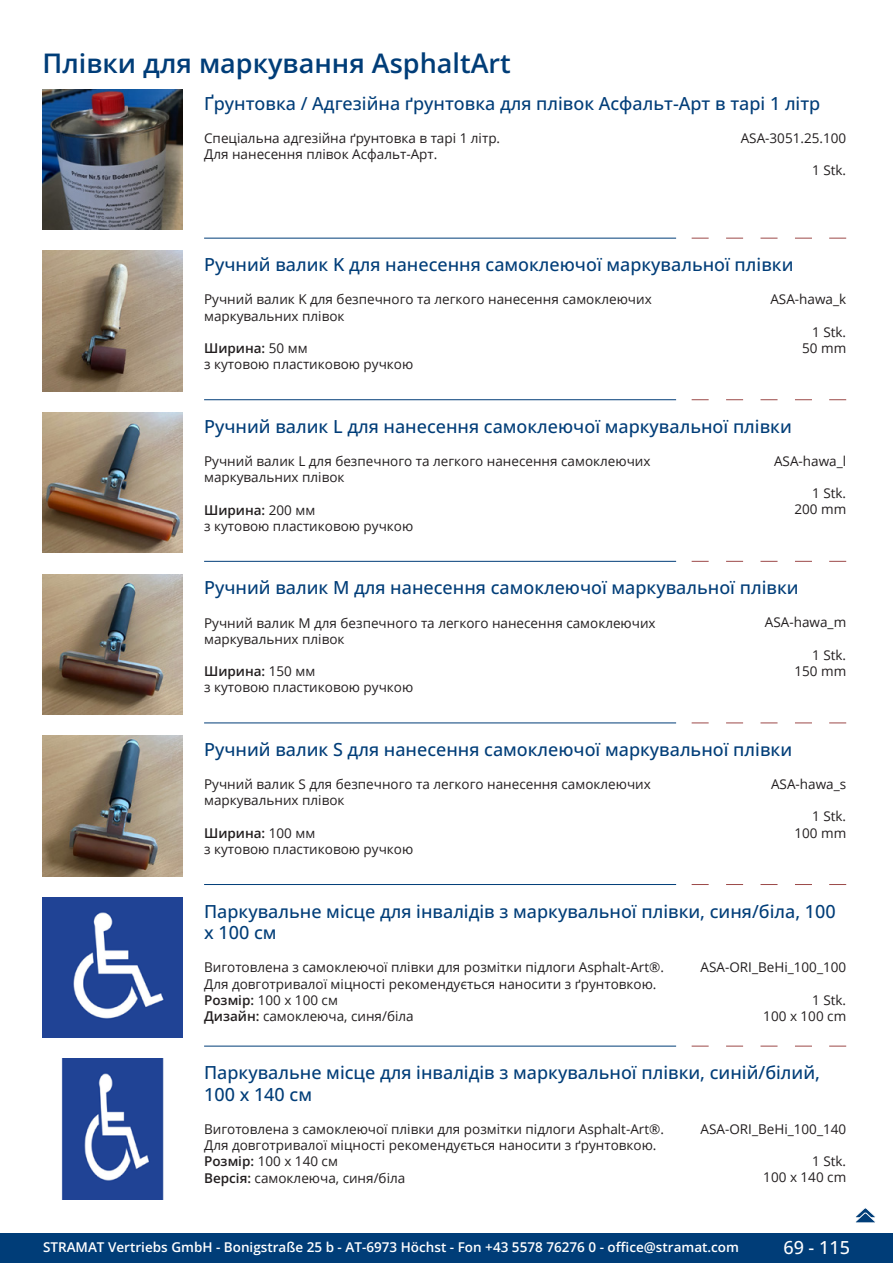
<style>
.page{position:relative;width:893px;height:1263px;background:#fff}
.page>*{position:absolute;margin:0;border:0;box-sizing:border-box;transform-origin:0 0}
.GruppeName{font:600 27px "Open Sans";color:#003d78}
.ArtikelName{font:500 18px/21.6px "Open Sans";color:#003d78}
.t1{font:500 18px "Open Sans";color:#fff}
.Beschreibung{font:13.5px/16.2px "Open Sans";color:#231f20}
.ArtikelNummer{font:13.5px "Open Sans";color:#231f20}
.t2{font:600 13.5px "Open Sans";color:#fff}
.s1{font-weight:600}
</style>
<div class="page">
<div style="left:0;top:1233px;width:893px;height:30px;background:#003d78"></div>
<img style="left:43px;top:89px;width:140px;height:141px">
<img style="left:43px;top:251px;width:140px;height:140px">
<svg style="left:692px;top:238px;width:17px;height:1px"></svg>
<svg style="left:726px;top:238px;width:17px;height:1px"></svg>
<svg style="left:760px;top:238px;width:17px;height:1px"></svg>
<svg style="left:795px;top:238px;width:17px;height:1px"></svg>
<svg style="left:829px;top:238px;width:17px;height:1px"></svg>
<hr style="left:204px;top:238px;width:472px;height:1px;background:#003d78">
<img style="left:43px;top:412px;width:140px;height:141px">
<svg style="left:692px;top:399px;width:17px;height:1px"></svg>
<svg style="left:726px;top:399px;width:17px;height:1px"></svg>
<svg style="left:760px;top:399px;width:17px;height:1px"></svg>
<svg style="left:795px;top:399px;width:17px;height:1px"></svg>
<svg style="left:829px;top:399px;width:17px;height:1px"></svg>
<hr style="left:204px;top:399px;width:472px;height:1px;background:#003d78">
<img style="left:43px;top:574px;width:140px;height:140px">
<svg style="left:692px;top:561px;width:17px;height:1px"></svg>
<svg style="left:726px;top:561px;width:17px;height:1px"></svg>
<svg style="left:760px;top:561px;width:17px;height:1px"></svg>
<svg style="left:795px;top:561px;width:17px;height:1px"></svg>
<svg style="left:829px;top:561px;width:17px;height:1px"></svg>
<hr style="left:204px;top:561px;width:472px;height:1px;background:#003d78">
<img style="left:43px;top:736px;width:140px;height:140px">
<svg style="left:692px;top:723px;width:17px;height:1px"></svg>
<svg style="left:726px;top:723px;width:17px;height:1px"></svg>
<svg style="left:760px;top:723px;width:17px;height:1px"></svg>
<svg style="left:795px;top:723px;width:17px;height:1px"></svg>
<svg style="left:829px;top:723px;width:17px;height:1px"></svg>
<hr style="left:204px;top:723px;width:472px;height:1px;background:#003d78">
<img style="left:43px;top:897px;width:140px;height:140px">
<svg style="left:692px;top:884px;width:17px;height:1px"></svg>
<svg style="left:726px;top:884px;width:17px;height:1px"></svg>
<svg style="left:760px;top:884px;width:17px;height:1px"></svg>
<svg style="left:795px;top:884px;width:17px;height:1px"></svg>
<svg style="left:829px;top:884px;width:17px;height:1px"></svg>
<hr style="left:204px;top:884px;width:472px;height:1px;background:#003d78">
<img style="left:61px;top:1059px;width:103px;height:140px">
<svg style="left:692px;top:1046px;width:17px;height:1px"></svg>
<svg style="left:726px;top:1046px;width:17px;height:1px"></svg>
<svg style="left:760px;top:1046px;width:17px;height:1px"></svg>
<svg style="left:795px;top:1046px;width:17px;height:1px"></svg>
<svg style="left:829px;top:1046px;width:17px;height:1px"></svg>
<hr style="left:204px;top:1046px;width:472px;height:1px;background:#003d78">
<svg style="left:855px;top:1208px;width:21px;height:15px"></svg>
<p class="GruppeName" style="left:43px;top:44px;width:470px">Плівки для маркування AsphaltArt</p>
<p class="ArtikelName" style="left:204px;top:92px;width:618px">Ґрунтовка / Адгезійна ґрунтовка для плівок Асфальт-Арт в тарі 1 літр</p>
<p class="Beschreibung" style="left:204px;top:129px;width:298px">Спеціальна адгезійна ґрунтовка в тарі 1 літр.<br>Для нанесення плівок Асфальт-Арт.</p>
<p class="ArtikelNummer" style="left:741px;top:128px;width:107px">ASA-3051.25.100</p>
<p class="ArtikelNummer" style="left:812px;top:161px;width:36px">1 Stk.</p>
<p class="ArtikelName" style="left:204px;top:253px;width:591px">Ручний валик K для нанесення самоклеючої маркувальної плівки</p>
<p class="Beschreibung" style="left:204px;top:291px;width:449px">Ручний валик K для безпечного та легкого нанесення самоклеючих маркувальних плівок</p>
<p class="Beschreibung" style="left:204px;top:340px;width:211px"><span class="s1">Ширина:</span> 50 мм<br>з кутовою пластиковою ручкою</p>
<p class="ArtikelNummer" style="left:770px;top:290px;width:77px">ASA-hawa_k</p>
<p class="ArtikelNummer" style="left:812px;top:322px;width:36px">1 Stk.</p>
<p class="ArtikelNummer" style="left:802px;top:339px;width:46px">50 mm</p>
<p class="ArtikelName" style="left:204px;top:415px;width:589px">Ручний валик L для нанесення самоклеючої маркувальної плівки</p>
<p class="Beschreibung" style="left:204px;top:453px;width:448px">Ручний валик L для безпечного та легкого нанесення самоклеючих маркувальних плівок</p>
<p class="Beschreibung" style="left:204px;top:501px;width:211px"><span class="s1">Ширина:</span> 200 мм<br>з кутовою пластиковою ручкою</p>
<p class="ArtikelNummer" style="left:774px;top:452px;width:74px">ASA-hawa_l</p>
<p class="ArtikelNummer" style="left:812px;top:484px;width:36px">1 Stk.</p>
<p class="ArtikelNummer" style="left:794px;top:500px;width:53px">200 mm</p>
<p class="ArtikelName" style="left:204px;top:576px;width:596px">Ручний валик M для нанесення самоклеючої маркувальної плівки</p>
<p class="Beschreibung" style="left:204px;top:614px;width:453px">Ручний валик M для безпечного та легкого нанесення самоклеючих маркувальних плівок</p>
<p class="Beschreibung" style="left:204px;top:663px;width:211px"><span class="s1">Ширина:</span> 150 мм<br>з кутовою пластиковою ручкою</p>
<p class="ArtikelNummer" style="left:765px;top:613px;width:83px">ASA-hawa_m</p>
<p class="ArtikelNummer" style="left:812px;top:646px;width:36px">1 Stk.</p>
<p class="ArtikelNummer" style="left:794px;top:662px;width:53px">150 mm</p>
<p class="ArtikelName" style="left:204px;top:738px;width:590px">Ручний валик S для нанесення самоклеючої маркувальної плівки</p>
<p class="Beschreibung" style="left:204px;top:776px;width:448px">Ручний валик S для безпечного та легкого нанесення самоклеючих маркувальних плівок</p>
<p class="Beschreibung" style="left:204px;top:824px;width:211px"><span class="s1">Ширина:</span> 100 мм<br>з кутовою пластиковою ручкою</p>
<p class="ArtikelNummer" style="left:771px;top:775px;width:77px">ASA-hawa_s</p>
<p class="ArtikelNummer" style="left:812px;top:807px;width:36px">1 Stk.</p>
<p class="ArtikelNummer" style="left:794px;top:823px;width:53px">100 mm</p>
<p class="ArtikelName" style="left:204px;top:900px;width:633px">Паркувальне місце для інвалідів з маркувальної плівки, синя/біла, 100 х 100 см</p>
<p class="Beschreibung" style="left:204px;top:959px;width:461px">Виготовлена з самоклеючої плівки для розмітки підлоги Asphalt-Art®.<br>Для довготривалої міцності рекомендується наносити з ґрунтовкою.<br><span class="s1">Розмір:</span> 100 х 100 см<br><span class="s1">Дизайн:</span> самоклеюча, синя/біла</p>
<p class="ArtikelNummer" style="left:701px;top:958px;width:147px">ASA-ORI_BeHi_100_100</p>
<p class="ArtikelNummer" style="left:812px;top:990px;width:36px">1 Stk.</p>
<p class="ArtikelNummer" style="left:763px;top:1007px;width:84px">100 x 100 cm</p>
<p class="ArtikelName" style="left:204px;top:1061px;width:617px">Паркувальне місце для інвалідів з маркувальної плівки, синій/білий,<br>100 х 140 см</p>
<p class="Beschreibung" style="left:204px;top:1120px;width:461px">Виготовлена з самоклеючої плівки для розмітки підлоги Asphalt-Art®.<br>Для довготривалої міцності рекомендується наносити з ґрунтовкою.<br><span class="s1">Розмір:</span> 100 х 140 см<br><span class="s1">Версія:</span> самоклеюча, синя/біла</p>
<p class="ArtikelNummer" style="left:701px;top:1120px;width:147px">ASA-ORI_BeHi_100_140</p>
<p class="ArtikelNummer" style="left:812px;top:1152px;width:36px">1 Stk.</p>
<p class="ArtikelNummer" style="left:763px;top:1168px;width:84px">100 x 140 cm</p>
<p class="t2" style="left:43px;top:1238px;width:698px">STRAMAT Vertriebs GmbH - Bonigstraße 25 b - AT-6973 Höchst - Fon +43 5578 76276 0 - office@stramat.com</p>
<h2 class="t1" style="left:783px;top:1234px;width:68px">69 - 115</h2>
</div>
